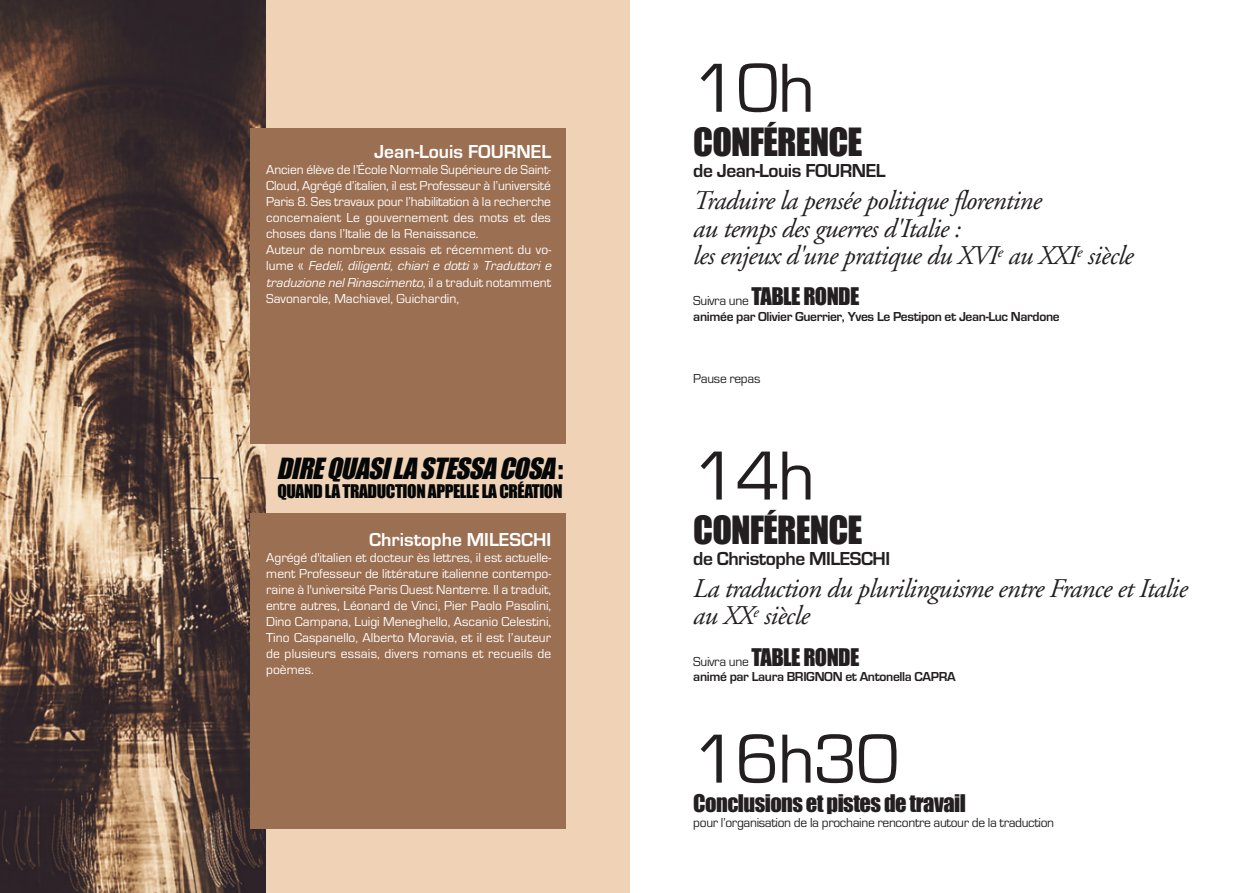
<style>
.page{position:relative;width:1259px;height:893px;background:#fff}
.page>*{position:absolute;margin:0;border:0;box-sizing:border-box;transform-origin:0 0}
.t1{font:72px "Eurostile";letter-spacing:-.025em;color:#231f20}
.t2{font:36px "Impact";letter-spacing:-.025em;color:#231f20}
.t3{font:italic 27px/27.5px "Adobe Garamond";letter-spacing:-.025em;color:#231f20}
.t4{font:italic 27px "Impact";color:#050706}
.t5{font:22.5px "Impact";letter-spacing:-.025em;color:#231f20}
.t6{font:700 19.5px "Eurostile";letter-spacing:-.025em;color:#231f20}
.t7{font:700 19.5px "Eurostile";color:#fff}
.t8{font:17.4px "Impact";letter-spacing:-.025em;color:#050706}
.t9{font:13.5px/16px "Eurostile";color:#fff}
.t10{font:700 13.5px "Eurostile";letter-spacing:-.025em;color:#231f20}
.t11{font:13.5px "Eurostile";letter-spacing:-.025em;color:#231f20}
.s1{font-style:italic}
.s2{font-style:normal}
.s3{font-family:"Eurostile";font-size:13.5px}
</style>
<div class="page">
<div style="left:0;top:0;width:629px;height:893px;background:#f0d3b7"></div>
<img style="left:0;top:0;width:266px;height:893px">
<div style="left:250px;top:128px;width:316px;height:316px;background:#9b6f52"></div>
<div style="left:250px;top:513px;width:316px;height:316px;background:#9b6f52"></div>
<h3 class="t7" style="left:374px;top:140px;width:178px">Jean-Louis FOURNEL</h3>
<p class="t9" style="left:266px;top:161px;width:290px">Ancien élève de l’École Normale Supérieure de Saint-Cloud, Agrégé d’italien, il est Professeur à l’université Paris 8. Ses travaux pour l’habilitation à la recherche concernaient Le gouvernement des mots et des choses dans l’Italie de la Renaissance.<br>Auteur de nombreux essais et récemment du vo&shy;l u m e « <span class="s1">Fedeli, diligenti, chiari e dotti</span> » <span class="s1">Traduttori e traduzione nelRinascimento</span>, i l a t r a d u i t n o t a m m e n t Savonarole, Machiavel, Guichardin,</p>
<h3 class="t4" style="left:277px;top:454px;width:288px">DIREQUASILASTESSACOSA<span class="s2">:</span></h3>
<p class="t8" style="left:277px;top:482px;width:287px">QUAND LA TRADUCTION APPELLE LA CRÉATION</p>
<h3 class="t7" style="left:369px;top:528px;width:184px">Christophe MILESCHI</h3>
<p class="t9" style="left:266px;top:549px;width:287px;text-align:justify">Agrégé d'italien et docteur ès lettres, il est actuelle&shy;ment Professeur de littérature italienne contempo&shy;raine à l'université Paris Ouest Nanterre. Il a traduit, entre autres, Léonard de Vinci, Pier Paolo Pasolini, Dino Campana, Luigi Meneghello, Ascanio Celestini, Tino Caspanello, Alberto Moravia, et il est l’auteur de plusieurs essais, divers romans et recueils de poèmes.</p>
<h1 class="t1" style="left:693px;top:45px;width:123px">10h</h1>
<h2 class="t2" style="left:693px;top:122px;width:171px">CONFÉRENCE</h2>
<h3 class="t6" style="left:693px;top:159px;width:194px">de Jean-Louis FOURNEL</h3>
<h3 class="t3" style="left:693px;top:189px;width:442px">Traduire la pensée politique florentine<br>au temps des guerres d'Italie :<br>les enjeux d'une pratique du XVI<sup>e</sup> au XXI<sup>e</sup> siècle</h3>
<h3 class="t5" style="left:693px;top:284px;width:168px"><span class="s3">Suivra une</span> TABLE RONDE</h3>
<p class="t10" style="left:693px;top:308px;width:368px">animée par Olivier Guerrier, Yves Le Pestipon et Jean-Luc Nardone</p>
<p class="t11" style="left:693px;top:370px;width:69px">Pause repas</p>
<h1 class="t1" style="left:693px;top:433px;width:123px">14h</h1>
<h2 class="t2" style="left:693px;top:510px;width:171px">CONFÉRENCE</h2>
<h3 class="t6" style="left:693px;top:547px;width:198px">de Christophe MILESCHI</h3>
<h3 class="t3" style="left:693px;top:577px;width:496px">La traduction du plurilinguisme entre France et Italie au XX<sup>e</sup> siècle</h3>
<h3 class="t5" style="left:693px;top:645px;width:168px"><span class="s3">Suivra une</span> TABLE RONDE</h3>
<p class="t10" style="left:693px;top:669px;width:264px">animé par Laura BRIGNON et Antonella CAPRA</p>
<h1 class="t1" style="left:693px;top:716px;width:208px">16h30</h1>
<h3 class="t5" style="left:693px;top:791px;width:274px">Conclusions et pistes de travail</h3>
<p class="t11" style="left:693px;top:814px;width:362px">pour l’organisation de la prochaine rencontre autour de la traduction</p>
</div>
